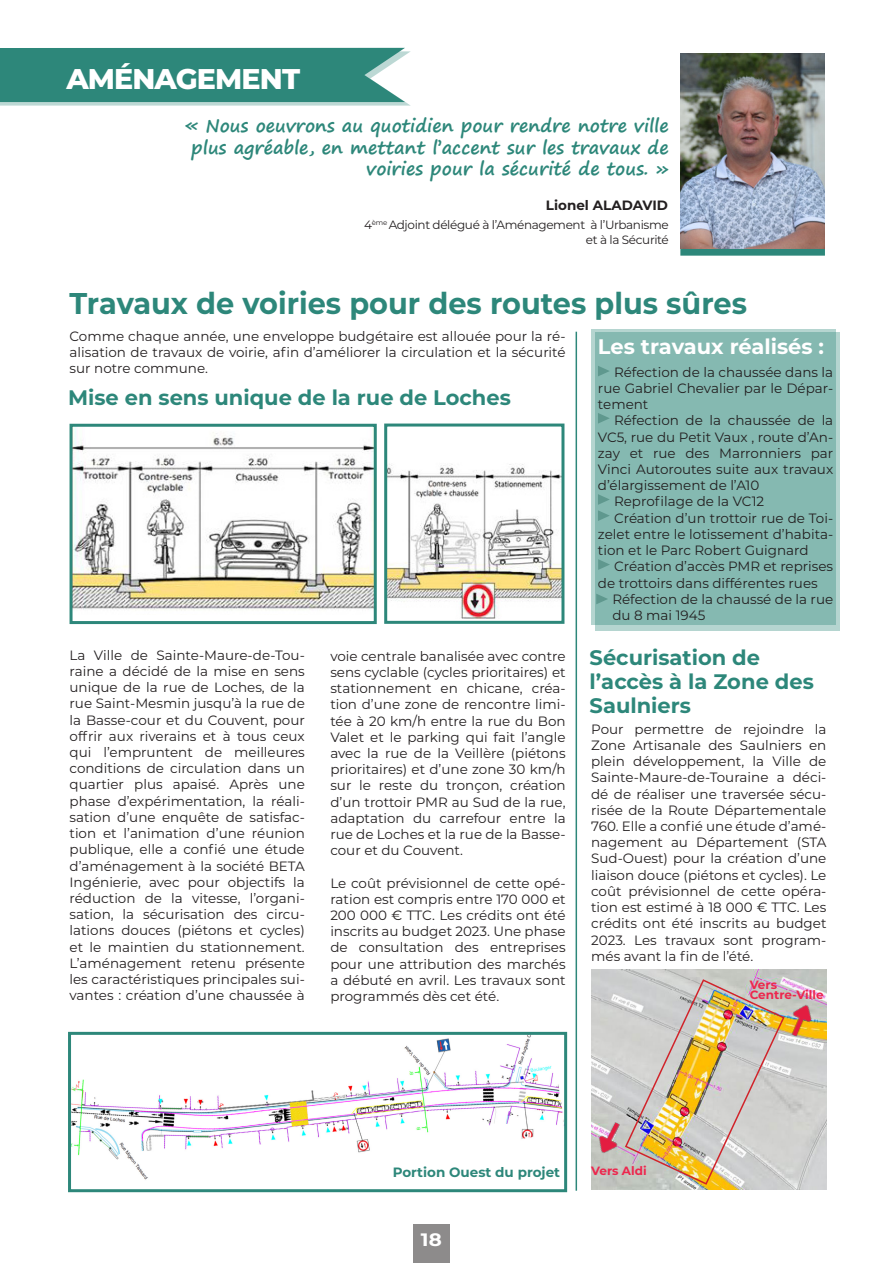
<style>
.page{position:relative;width:893px;height:1263px;background:#fff}
.page>*{position:absolute;margin:0;border:0;box-sizing:border-box;transform-origin:0 0}
.t1{font:700 30px "Montserrat";color:#2d877a;scale:.96 1}
.t2{font:800 28.5px "Montserrat";letter-spacing:-.03em;color:#fff}
.t3{font:700 21px/24px "Montserrat";color:#2d877a}
.t4{font:700 21px "Montserrat";color:#fff}
.t5{font:700 18px/21.6px "Segoe Print";color:#2d877a;text-align:right}
.t6{font:700 18px "Montserrat";color:#fff;scale:1.1 1}
.t7{font:13.5px/16.2px "Montserrat";color:#231f20;text-align:justify}
.t8{font:700 13.5px "Montserrat";color:#2d877a}
.t9{font:700 13.5px "Montserrat";color:#231f20}
.t10{font:12px "Montserrat";letter-spacing:-.03em;color:#231f20}
.t11{font:700 12px "Montserrat";color:#ed264d}
</style>
<div class="page">
<div style="left:414px;top:1224px;width:36px;height:39px;background:#8d8b8b"></div>
<svg style="left:0;top:48px;width:411px;height:58px;background:#429387"></svg>
<div style="left:680px;top:247px;width:145px;height:9px;background:#2d877a"></div>
<img style="left:680px;top:53px;width:145px;height:196px">
<hr style="left:576px;top:332px;width:1px;height:859px;background:#2d877a">
<svg style="left:591px;top:330px;width:245px;height:295px;background:#aed1cc"></svg>
<div style="left:595px;top:333px;width:245px;height:298px;background:#85b9b1"></div>
<svg style="left:598px;top:366px;width:11px;height:10px"></svg>
<svg style="left:598px;top:413px;width:12px;height:11px"></svg>
<svg style="left:598px;top:494px;width:12px;height:27px"></svg>
<svg style="left:598px;top:559px;width:12px;height:11px"></svg>
<img style="left:591px;top:969px;width:235px;height:220px">
<img style="left:624px;top:978px;width:162px;height:208px">
<img style="left:74px;top:428px;width:299px;height:183px">
<div style="left:70px;top:424px;width:307px;height:200px;border:3px solid #2d877a"></div>
<img style="left:388px;top:464px;width:172px;height:154px">
<div style="left:384px;top:423px;width:180px;height:201px;border:3px solid #2d877a"></div>
<img style="left:72px;top:1036px;width:491px;height:144px">
<div style="left:68px;top:1032px;width:499px;height:160px;border:3px solid #2d877a"></div>
<img style="left:776px;top:995px;width:49px;height:53px">
<img style="left:591px;top:1114px;width:44px;height:53px">
<svg style="left:596px;top:594px;width:12px;height:10px"></svg>
<p class="t2" style="left:66px;top:58px;width:235px">AMÉNAGEMENT</p>
<p class="t5" style="left:185px;top:114px;width:485px">« Nous oeuvrons au quotidien pour rendre notre ville plus agréable, en mettant l’accent sur les travaux de voiries pour la sécurité de tous. »</p>
<p class="t9" style="left:546px;top:195px;width:124px">Lionel ALADAVID</p>
<p class="t10" style="left:364px;top:216px;width:306px">4<sup>ème</sup> Adjoint délégué à l’Aménagement à l’Urbanisme</p>
<p class="t10" style="left:586px;top:231px;width:84px">et à la Sécurité</p>
<p class="t1" style="left:70px;top:282px;width:707px">Travaux de voiries pour des routes plus sûres</p>
<p class="t7" style="left:70px;top:327px;width:498px">Comme chaque année, une enveloppe budgétaire est allouée pour la ré&shy;alisation de travaux de voirie, afin d’améliorer la circulation et la sécurité sur notre commune.</p>
<p class="t4" style="left:598px;top:331px;width:228px">Les travaux réalisés :</p>
<p class="t7" style="left:598px;top:363px;width:237px;text-indent:16px">Réfection de la chaussée dans la rue Gabriel Chevalier par le Dépar&shy;tement</p>
<p class="t7" style="left:598px;top:412px;width:237px;text-indent:16px">Réfection de la chaussée de la VC5, rue du Petit Vaux , route d’An&shy;zay et rue des Marronniers par Vinci Autoroutes suite aux travaux d’élargissement de l’A10</p>
<p class="t7" style="left:614px;top:493px;width:152px">Reprofilage de la VC12</p>
<p class="t7" style="left:598px;top:509px;width:237px;text-indent:16px">Création d’un trottoir rue de Toi&shy;zelet entre le lotissement d’habita&shy;tion et le Parc Robert Guignard</p>
<p class="t7" style="left:598px;top:558px;width:237px;text-indent:16px">Création d’accès PMR et reprises de trottoirs dans différentes rues</p>
<p class="t7" style="left:612px;top:590px;width:222px">Réfection de la chaussé de la rue du 8 mai 1945</p>
<p class="t3" style="left:68px;top:385px;width:444px">Mise en sens unique de la rue de Loches</p>
<p class="t7" style="left:70px;top:646px;width:237px">La Ville de Sainte-Maure-de-Tou&shy;raine a décidé de la mise en sens unique de la rue de Loches, de la rue Saint-Mesmin jusqu’à la rue de la Basse-cour et du Couvent, pour offrir aux riverains et à tous ceux qui l’empruntent de meilleures conditions de circulation dans un quartier plus apaisé. Après une phase d’expérimentation, la réali&shy;sation d’une enquête de satisfac&shy;tion et l’animation d’une réunion publique, elle a confié une étude d’aménagement à la société BETA Ingénierie, avec pour objectifs la réduction de la vitesse, l’organi&shy;sation, la sécurisation des circu&shy;lations douces (piétons et cycles) et le maintien du stationnement.<br>L’aménagement retenu présente les caractéristiques principales sui&shy;vantes : création d’une chaussée à</p>
<p class="t7" style="left:330px;top:647px;width:237px">voie centrale banalisée avec contre sens cyclable (cycles prioritaires) et stationnement en chicane, créa&shy;tion d’une zone de rencontre limi&shy;tée à 20 km/h entre la rue du Bon Valet et le parking qui fait l’angle avec la rue de la Veillère (piétons prioritaires) et d’une zone 30 km/h sur le reste du tronçon, création d’un trottoir PMR au Sud de la rue, adaptation du carrefour entre la rue de Loches et la rue de la Basse&shy;cour et du Couvent.</p>
<p class="t7" style="left:330px;top:874px;width:237px">Le coût prévisionnel de cette opé&shy;ration est compris entre 170 000 et 200 000 € TTC. Les crédits ont été inscrits au budget 2023. Une phase de consultation des entreprises pour une attribution des marchés a débuté en avril. Les travaux sont programmés dès cet été.</p>
<p class="t3" style="left:590px;top:644px;width:226px">Sécurisation de l’accès à la Zone des<br>Saulniers</p>
<p class="t7" style="left:591px;top:720px;width:237px">Pour permettre de rejoindre la Zone Artisanale des Saulniers en plein développement, la Ville de Sainte-Maure-de-Touraine a déci&shy;dé de réaliser une traversée sécu&shy;risée de la Route Départementale 760. Elle a confié une étude d’amé&shy;nagement au Département (STA Sud-Ouest) pour la création d’une liaison douce (piétons et cycles). Le coût prévisionnel de cette opéra&shy;tion est estimé à 18 000 € TTC. Les crédits ont été inscrits au budget 2023. Les travaux sont program&shy;més avant la fin de l’été.</p>
<p class="t11" style="left:750px;top:976px;width:29px">Vers</p>
<p class="t11" style="left:750px;top:986px;width:76px">Centre-Ville</p>
<p class="t8" style="left:393px;top:1163px;width:169px">Portion Ouest du projet</p>
<h3 class="t6" style="left:421px;top:1226px;width:20px">18</h3>
<p class="t11" style="left:591px;top:1162px;width:57px">Vers Aldi</p>
</div>
